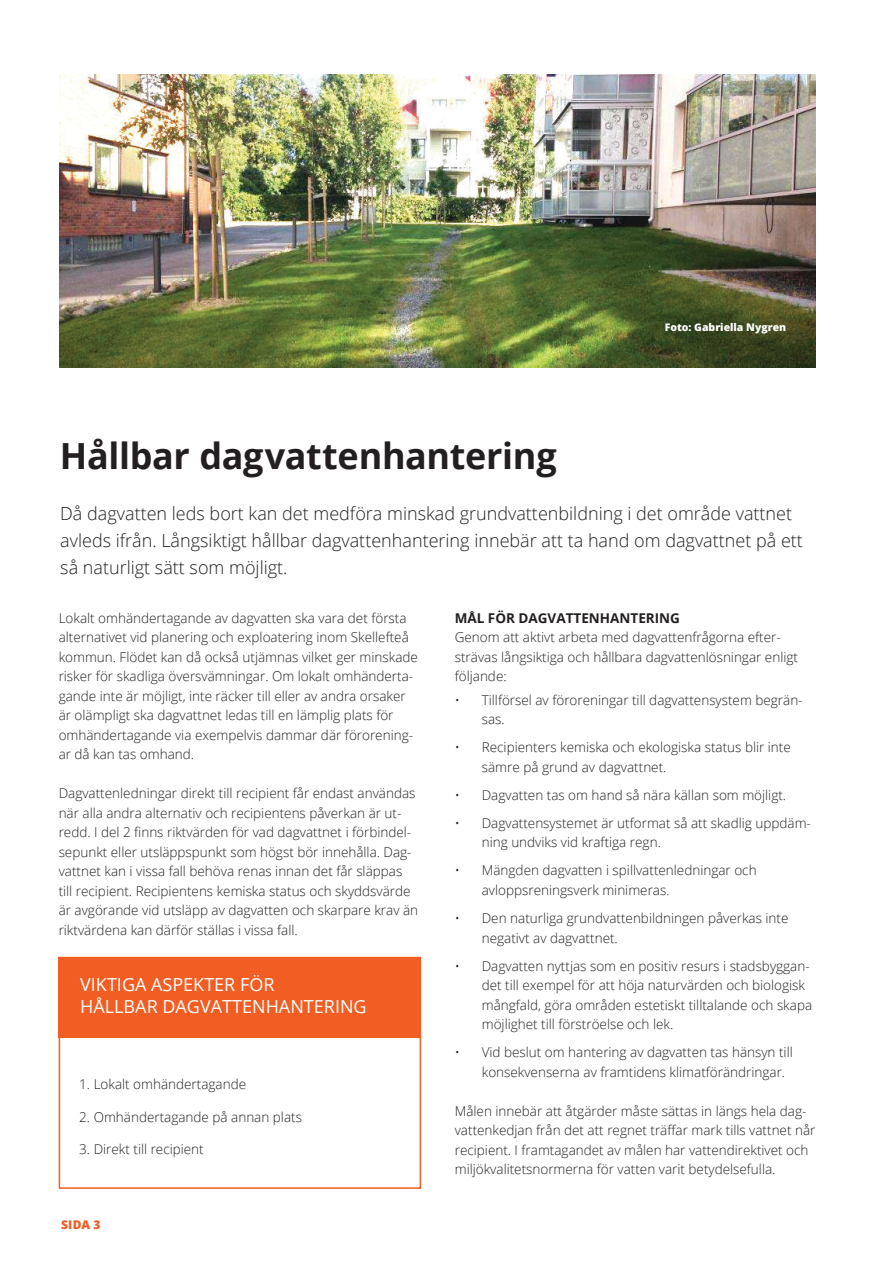
<style>
.page{position:relative;width:893px;height:1263px;background:#fff}
.page>*{position:absolute;margin:0;border:0;box-sizing:border-box;transform-origin:0 0}
.t1{font:700 36px "Open Sans";letter-spacing:-.01em;color:#231f20}
.t2{font:300 18px/27px "Open Sans";color:#231f20}
.t3{font:18px/21.6px "Open Sans";color:#fff}
.t4{font:300 13.5px/19.5px "Open Sans";color:#231f20}
.t5{font:800 12px "Open Sans";color:#f15d25}
.t6{font:800 10.5px "Open Sans";color:#fff}
.s1{font-weight:700}
</style>
<div class="page">
<img style="left:59px;top:74px;width:757px;height:293px">
<div style="left:59px;top:957px;width:362px;height:232px;border:2px solid #f15d22"></div>
<div style="left:59px;top:958px;width:362px;height:80px;background:#f15d22"></div>
<p class="t1" style="left:60px;top:431px;width:498px">Hållbar dagvattenhantering</p>
<p class="t6" style="left:665px;top:319px;width:123px">Foto: Gabriella Nygren</p>
<p class="t2" style="left:60px;top:499px;width:744px">Då dagvatten leds bort kan det medföra minskad grundvattenbildning i det område vattnet avleds ifrån. Långsiktigt hållbar dagvattenhantering innebär att ta hand om dagvattnet på ett så naturligt sätt som möjligt.</p>
<p class="t4" style="left:59px;top:608px;width:361px">Lokalt omhändertagande av dagvatten ska vara det första alternativet vid planering och exploatering inom Skellefteå kommun. Flödet kan då också utjämnas vilket ger minskade risker för skadliga översvämningar. Om lokalt omhänderta&shy;gande inte är möjligt, inte räcker till eller av andra orsaker är olämpligt ska dagvattnet ledas till en lämplig plats för omhändertagande via exempelvis dammar där förorening&shy;ar då kan tas omhand.</p>
<p class="t4" style="left:59px;top:783px;width:361px">Dagvattenledningar direkt till recipient får endast användas när alla andra alternativ och recipientens påverkan är ut&shy;redd. I del 2 finns riktvärden för vad dagvattnet i förbindel&shy;sepunkt eller utsläppspunkt som högst bör innehålla. Dag&shy;vattnet kan i vissa fall behöva renas innan det får släppas till recipient. Recipientens kemiska status och skyddsvärde är avgörande vid utsläpp av dagvatten och skarpare krav än riktvärdena kan därför ställas i vissa fall.</p>
<p class="t3" style="left:80px;top:973px;width:288px">VIKTIGA ASPEKTER FÖR<br>HÅLLBAR DAGVATTENHANTERING</p>
<p class="t4" style="left:79px;top:1074px;width:168px">1. Lokalt omhändertagande</p>
<p class="t4" style="left:79px;top:1107px;width:224px">2. Omhändertagande på annan plats</p>
<p class="t4" style="left:79px;top:1139px;width:126px">3. Direkt till recipient</p>
<p class="t5" style="left:61px;top:1215px;width:41px">SIDA 3</p>
<p class="t4" style="left:455px;top:608px;width:345px"><span class="s1">MÅL FÖR DAGVATTENHANTERING<br></span>Genom att aktivt arbeta med dagvattenfrågorna efter&shy;strävas långsiktiga och hållbara dagvattenlösningar enligt följande:</p>
<p class="t4" style="left:482px;top:690px;width:322px;text-indent:-27px">• Tillförsel av föroreningar till dagvattensystem begrän&shy;sas.</p>
<p class="t4" style="left:482px;top:737px;width:311px;text-indent:-27px">• Recipienters kemiska och ekologiska status blir inte sämre på grund av dagvattnet.</p>
<p class="t4" style="left:455px;top:785px;width:333px">• Dagvatten tas om hand så nära källan som möjligt.</p>
<p class="t4" style="left:482px;top:813px;width:331px;text-indent:-27px">• Dagvattensystemet är utformat så att skadlig uppdäm&shy;ning undviks vid kraftiga regn.</p>
<p class="t4" style="left:482px;top:860px;width:276px;text-indent:-27px">• Mängden dagvatten i spillvattenledningar och avloppsreningsverk minimeras.</p>
<p class="t4" style="left:482px;top:908px;width:308px;text-indent:-27px">• Den naturliga grundvattenbildningen påverkas inte negativt av dagvattnet.</p>
<p class="t4" style="left:482px;top:955px;width:332px;text-indent:-27px">• Dagvatten nyttjas som en positiv resurs i stadsbyggan&shy;det till exempel för att höja naturvärden och biologisk mångfald, göra områden estetiskt tilltalande och skapa möjlighet till förströelse och lek.</p>
<p class="t4" style="left:482px;top:1042px;width:312px;text-indent:-27px">• Vid beslut om hantering av dagvatten tas hänsyn till konsekvenserna av framtidens klimatförändringar.</p>
<p class="t4" style="left:455px;top:1100px;width:362px">Målen innebär att åtgärder måste sättas in längs hela dag&shy;vattenkedjan från det att regnet träffar mark tills vattnet når recipient. I framtagandet av målen har vattendirektivet och miljökvalitetsnormerna för vatten varit betydelsefulla.</p>
</div>
